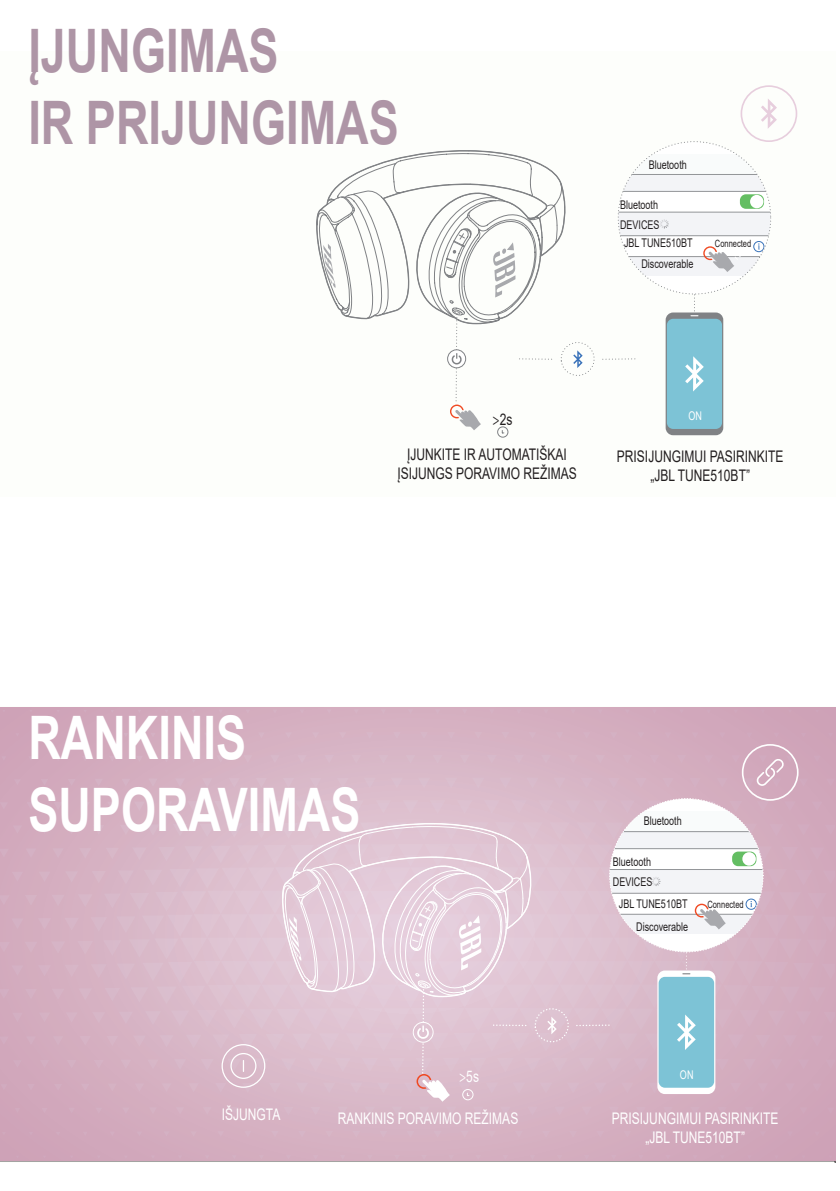
<style>
.page{position:relative;width:840px;height:1191px;background:#fff}
.page>*{position:absolute;margin:0;border:0;box-sizing:border-box;transform-origin:0 0}
.t1{font:700 60px/72px "Arial";color:#ae95a6;scale:.75 1}
.t2{font:700 60px/72px "Arial";color:#fff;scale:.75 1}
.t3{font:16px/19.2px "Arial";color:#231f20;text-align:center;scale:.75 1}
.t4{font:16px/19.2px "Arial";color:#fff;text-align:center;scale:.75 1}
.t5{font:12px/20px "Arial";color:#231f20;scale:.75 1}
.t6{font:12px "Arial";color:#fff;scale:.75 1}
.t7{font:10px "Arial";color:#231f20;scale:.75 1}
.s1{font-family:"Myriad Pro"}
</style>
<div class="page">
<hr style="left:0;top:706px;width:834px;height:1px;background:#fdfefb">
<div style="left:0;top:707px;width:834px;height:453px;background:#d3abbe"></div>
<svg style="left:434px;top:1131px;width:7px;height:3px"></svg>
<svg style="left:407px;top:1131px;width:7px;height:4px"></svg>
<svg style="left:380px;top:1131px;width:7px;height:3px"></svg>
<svg style="left:0;top:1154px;width:835px;height:8px"></svg>
<svg style="left:79px;top:733px;width:720px;height:382px"></svg>
<div style="left:0;top:51px;width:835px;height:446px;background:#fdfefb"></div>
<div style="left:618px;top:142px;width:152px;height:152px;background:#fff;border-radius:76px"></div>
<div style="left:618px;top:154px;width:152px;height:20px;background:#f9fbfb"></div>
<div style="left:618px;top:174px;width:152px;height:17px;background:#fdfefb"></div>
<div style="left:618px;top:212px;width:152px;height:24px;background:#f3f4f7"></div>
<hr style="left:618px;top:174px;width:152px;height:1px;background:#939598">
<hr style="left:618px;top:191px;width:152px;height:1px;background:#939598">
<hr style="left:618px;top:212px;width:152px;height:1px;background:#939598">
<hr style="left:618px;top:235px;width:152px;height:1px;background:#939598">
<hr style="left:618px;top:256px;width:152px;height:1px;background:#939598">
<div style="left:739px;top:194px;width:24px;height:15px;background:#d0ebd0;border-radius:6px"></div>
<div style="left:749px;top:195px;width:14px;height:13px;background:#fff;border-radius:50%"></div>
<div style="left:753px;top:241px;width:10px;height:11px;border:1px solid #3973b9;border-radius:50%"></div>
<svg style="left:740px;top:85px;width:56px;height:57px"></svg>
<svg style="left:316px;top:150px;width:446px;height:288px"></svg>
<h1 class="t1" style="left:28px;top:16px;width:495px">ĮJUNGIMAS<br>IR PRIJUNGIMAS</h1>
<p class="t5" style="left:648px;top:154px;width:52px">Bluetooth</p>
<p class="t5" style="left:619px;top:195px;width:54px">Bluetooth<br>DEVICES</p>
<p class="t5" style="left:641px;top:254px;width:71px">Discoverable</p>
<p class="t5" style="left:623px;top:233px;width:93px">JBL TUNE510BT</p>
<p class="t7" style="left:714px;top:237px;width:50px">Connected</p>
<h2 class="t3" style="left:492px;top:409px;width:28px"><span class="s1">&gt;</span>2s</h2>
<h2 class="t3" style="left:397px;top:444px;width:240px">ĮJUNKITE IR AUTOMATIŠKAI<br>ĮSIJUNGS PORAVIMO REŽIMAS</h2>
<p class="t6" style="left:688px;top:408px;width:19px">ON</p>
<h2 class="t3" style="left:616px;top:446px;width:223px">PRISIJUNGIMUI PASIRINKITE „JBL TUNE510BT”</h2>
<h1 class="t2" style="left:28px;top:702px;width:444px">RANKINIS<br>SUPORAVIMAS</h1>
<p class="t5" style="left:643px;top:811px;width:52px">Bluetooth</p>
<p class="t5" style="left:612px;top:851px;width:54px">Bluetooth<br>DEVICES</p>
<p class="t5" style="left:636px;top:917px;width:71px">Discoverable</p>
<p class="t5" style="left:618px;top:894px;width:93px">JBL TUNE510BT</p>
<p class="t7" style="left:707px;top:898px;width:50px">Connected</p>
<h2 class="t4" style="left:222px;top:1105px;width:79px">IŠJUNGTA</h2>
<p class="t6" style="left:679px;top:1066px;width:19px">ON</p>
<h2 class="t4" style="left:459px;top:1066px;width:28px"><span class="s1">&gt;</span>5s</h2>
<h2 class="t4" style="left:337px;top:1108px;width:242px">RANKINIS PORAVIMO REŽIMAS</h2>
<h2 class="t4" style="left:611px;top:1108px;width:223px">PRISIJUNGIMUI PASIRINKITE „JBL TUNE510BT”</h2>
</div>
